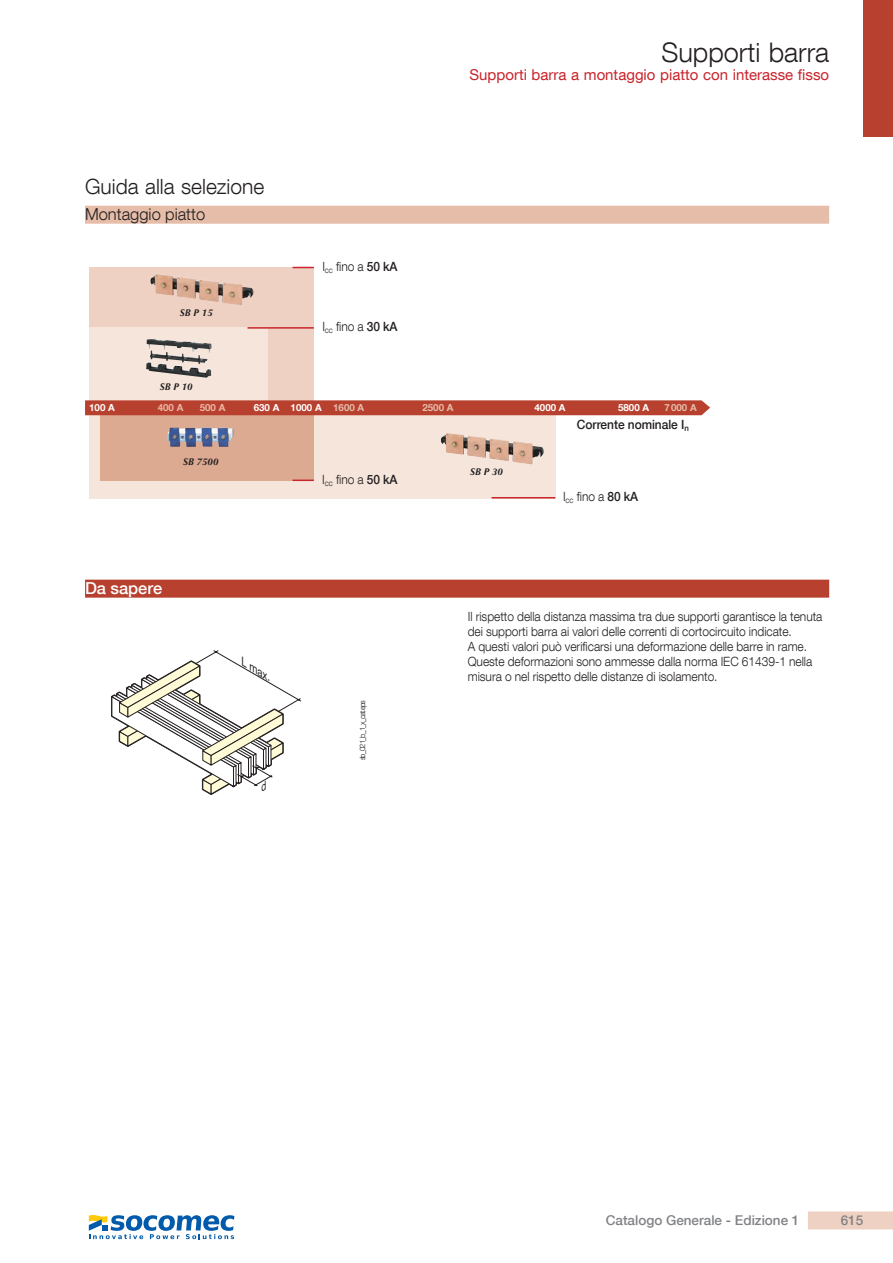
<style>
.page{position:relative;width:893px;height:1263px;background:#fff}
.page>*{position:absolute;margin:0;border:0;box-sizing:border-box;transform-origin:0 0}
.t1{font:300 27px "Helvetica Neue LT Com";color:#231f20}
.t2{font:300 21px "Helvetica Neue LT Com";color:#231f20}
.t3{font:300 16.5px "Helvetica Neue LT Com";color:#231f20}
.t4{font:500 16.5px "Helvetica Neue LT Com";color:#fff}
.t5{font:15px "Helvetica Neue LT Com";color:#c8242b}
.t6{font:500 13.5px "Helvetica Neue LT Com";color:#808285}
.t7{font:300 12.75px/15px "Helvetica Neue LT Com";letter-spacing:-.005em;color:#231f20;scale:.94 1}
.t8{font:500 12.75px "Helvetica Neue LT Com";letter-spacing:-.005em;color:#231f20;scale:.94 1}
.t9{font:italic 10.95px "Helvetica Neue LT Com";color:#231f20}
.t10{font:700 9.75px "Helvetica Neue LT Com";color:#fff}
.t11{font:italic 700 9.75px "Optima LT Std";color:#231f20}
.t12{font:700 9.75px "Helvetica Neue LT Com";color:#e5bda9}
.t13{font:700 9.75px "Helvetica Neue LT Com";color:#ecb8a6}
.t14{font:300 7.5px "Helvetica Neue LT Com";letter-spacing:-.105em;color:#231f20}
.s1{font-weight:500}
.s2{color:#e5bda9}
</style>
<div class="page">
<div style="left:808px;top:1211px;width:85px;height:18px;background:#eed1c2"></div>
<div style="left:863px;top:0;width:30px;height:136px;background:#b7402f"></div>
<div style="left:89px;top:267px;width:225px;height:143px;background:#eed1c2"></div>
<div style="left:85px;top:580px;width:744px;height:18px;background:#b7402f"></div>
<div style="left:89px;top:327px;width:179px;height:83px;background:#f5e5db"></div>
<div style="left:89px;top:413px;width:466px;height:85px;background:#f5e5db"></div>
<div style="left:100px;top:410px;width:214px;height:71px;background:#dca991"></div>
<svg style="left:85px;top:400px;width:625px;height:15px;background:#b94535"></svg>
<img style="left:167px;top:427px;width:66px;height:20px">
<img style="left:441px;top:433px;width:103px;height:31px">
<img style="left:151px;top:274px;width:102px;height:31px">
<hr style="left:492px;top:497px;width:63px;height:1px;background:#c8242b">
<hr style="left:293px;top:479px;width:21px;height:2px;background:#c8242b">
<svg style="left:293px;top:267px;width:21px;height:1px"></svg>
<hr style="left:247px;top:327px;width:67px;height:2px;background:#c8242b">
<div style="left:85px;top:206px;width:744px;height:18px;background:#e5bda9"></div>
<img style="left:146px;top:339px;width:65px;height:14px">
<svg style="left:89px;top:1215px;width:145px;height:24px"></svg>
<svg style="left:111px;top:650px;width:190px;height:145px"></svg>
<h2 class="t2" style="left:85px;top:173px;width:181px">Guida alla selezione</h2>
<p class="t3" style="left:85px;top:204px;width:122px">Montaggio piatto</p>
<p class="t11" style="left:180px;top:307px;width:34px">SB P 15</p>
<p class="t11" style="left:160px;top:381px;width:34px">SB P 10</p>
<p class="t7" style="left:322px;top:259px;width:82px">I<sub>cc</sub> fino a <span class="s1">50 kA</span></p>
<p class="t7" style="left:322px;top:319px;width:82px">I<sub>cc</sub> fino a <span class="s1">30 kA</span></p>
<h1 class="t1" style="left:661px;top:36px;width:169px">Supporti barra</h1>
<p class="t5" style="left:470px;top:65px;width:361px">Supporti barra a montaggio piatto con interasse fisso</p>
<p class="t10" style="left:89px;top:401px;width:27px">100 A</p>
<p class="t13" style="left:158px;top:401px;width:27px">400 A</p>
<p class="t13" style="left:200px;top:401px;width:27px">500 A</p>
<p class="t10" style="left:254px;top:401px;width:112px">630 A 1000 A <span class="s2">1600 A</span></p>
<p class="t12" style="left:422px;top:401px;width:33px">2500 A</p>
<p class="t10" style="left:535px;top:401px;width:33px">4000 A</p>
<p class="t10" style="left:618px;top:401px;width:33px">5800 A</p>
<p class="t12" style="left:664px;top:401px;width:34px">7000 A</p>
<p class="t11" style="left:183px;top:456px;width:37px">SB 7500</p>
<p class="t4" style="left:85px;top:578px;width:79px">Da sapere</p>
<p class="t9" style="left:247px;top:656px;width:34px;rotate:30deg">L max.</p>
<p class="t7" style="left:322px;top:471px;width:82px">I<sub>cc</sub> fino a <span class="s1">50 kA</span></p>
<p class="t14" style="left:358px;top:760px;width:62px;rotate:-90deg">sb_021_b_1_x_cat.eps</p>
<p class="t11" style="left:470px;top:466px;width:34px">SB P 30</p>
<p class="t8" style="left:577px;top:416px;width:121px">Corrente nominale I<sub>n</sub></p>
<p class="t7" style="left:563px;top:489px;width:82px">I<sub>cc</sub> fino a <span class="s1">80 kA</span></p>
<p class="t7" style="left:468px;top:609px;width:379px">Il rispetto della distanza massima tra due supporti garantisce la tenuta dei supporti barra ai valori delle correnti di cortocircuito indicate.<br>A questi valori può verificarsi una deformazione delle barre in rame.<br>Queste deformazioni sono ammesse dalla norma IEC 61439-1 nella misura o nel rispetto delle distanze di isolamento.</p>
<p class="t6" style="left:606px;top:1212px;width:195px">Catalogo Generale - Edizione 1</p>
<p class="t6" style="left:841px;top:1212px;width:24px">615</p>
</div>
